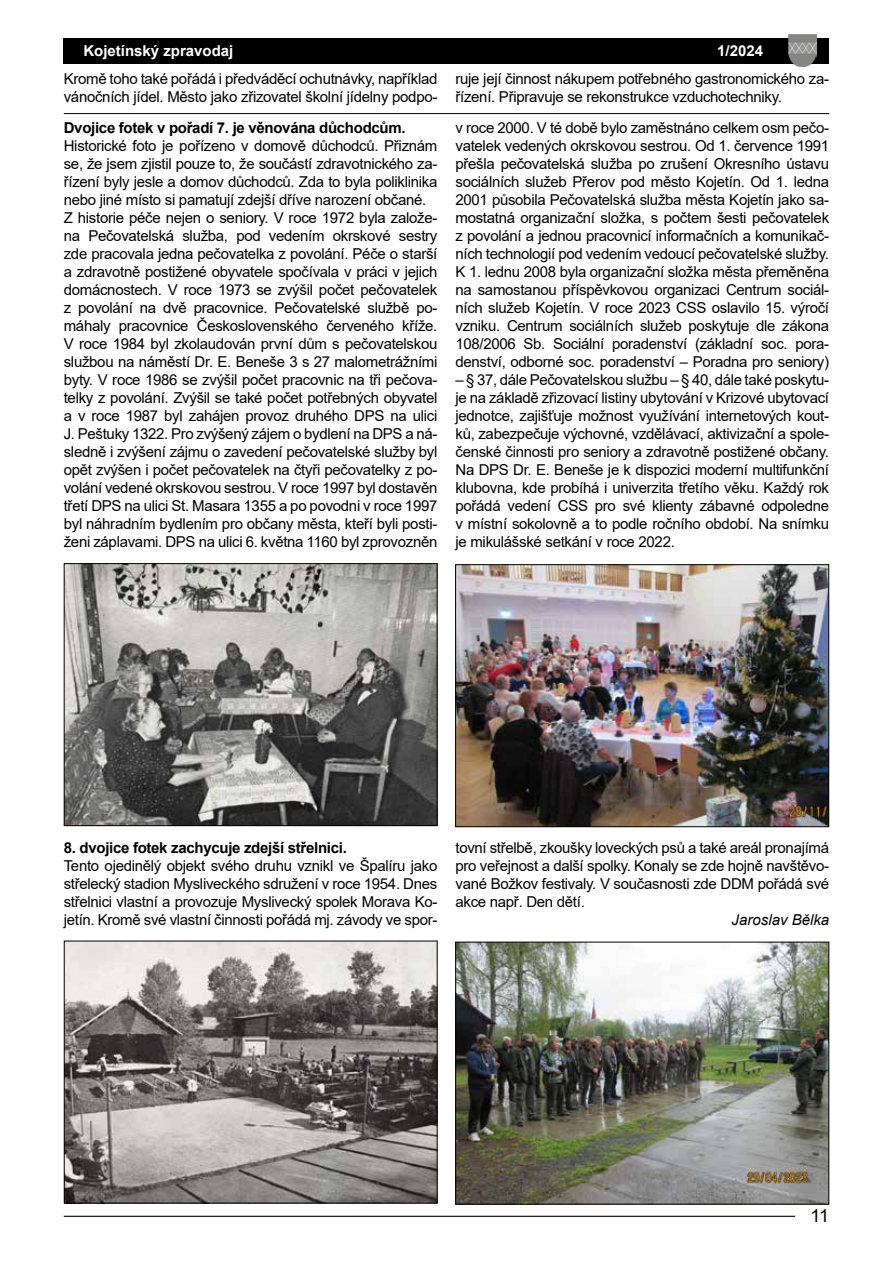
<style>
.page{position:relative;width:893px;height:1263px;background:#fff}
.page>*{position:absolute;margin:0;border:0;box-sizing:border-box;transform-origin:0 0}
.t1{font:18px "Arial";color:#000}
.t2{font:15px/18px "Arial";letter-spacing:-.02em;color:#000;text-align:justify}
.t3{font:700 15px "Arial";letter-spacing:-.02em;color:#000}
.t4{font:700 15px "Arial";color:#fff}
.t5{font:italic 15px "Arial";color:#000}
</style>
<div class="page">
<hr style="left:64px;top:1216px;width:731px;height:1px;background:#000">
<div style="left:64px;top:38px;width:765px;height:26px;background:#000"></div>
<img style="left:789px;top:34px;width:28px;height:33px">
<hr style="left:64px;top:113px;width:765px;height:1px;background:#000">
<img style="left:66px;top:565px;width:369px;height:259px">
<div style="left:64px;top:563px;width:373px;height:263px;border:1px solid #000"></div>
<img style="left:457px;top:566px;width:370px;height:259px">
<div style="left:455px;top:564px;width:374px;height:263px;border:1px solid #000"></div>
<img style="left:66px;top:943px;width:370px;height:258px">
<div style="left:64px;top:941px;width:374px;height:262px;border:1px solid #000"></div>
<img style="left:457px;top:944px;width:370px;height:258px">
<div style="left:455px;top:942px;width:374px;height:262px;border:1px solid #000"></div>
<p class="t4" style="left:83px;top:40px;width:152px">Kojetínský zpravodaj</p>
<p class="t4" style="left:717px;top:40px;width:47px">1/2024</p>
<p class="t2" style="left:64px;top:70px;width:375px">Kromě toho také pořádá i předváděcí ochutnávky, například vánočních jídel. Město jako zřizovatel školní jídelny podpo-</p>
<p class="t2" style="left:455px;top:70px;width:375px">ruje její činnost nákupem potřebného gastronomického za&shy;řízení. Připravuje se rekonstrukce vzduchotechniky.</p>
<p class="t3" style="left:64px;top:117px;width:343px">Dvojice fotek v pořadí 7. je věnována důchodcům.</p>
<p class="t2" style="left:64px;top:137px;width:375px;text-align:left">Historické foto je pořízeno v domově důchodců. Přiznám se, že jsem zjistil pouze to, že součástí zdravotnického za&shy;řízení byly jesle a domov důchodců. Zda to byla poliklinika nebo jiné místo si pamatují zdejší dříve narození občané.<br>Z historie péče nejen o seniory. V roce 1972 byla založe&shy;na Pečovatelská služba, pod vedením okrskové sestry zde pracovala jedna pečovatelka z povolání. Péče o starší a zdravotně postižené obyvatele spočívala v práci v jejich domácnostech. V roce 1973 se zvýšil počet pečovatelek z povolání na dvě pracovnice. Pečovatelské službě po&shy;máhaly pracovnice Československého červeného kříže.<br>V roce 1984 byl zkolaudován první dům s pečovatelskou službou na náměstí Dr. E. Beneše 3 s 27 malometrážními byty. V roce 1986 se zvýšil počet pracovnic na tři pečova&shy;telky z povolání. Zvýšil se také počet potřebných obyvatel a v roce 1987 byl zahájen provoz druhého DPS na ulici J. Peštuky 1322. Pro zvýšený zájem o bydlení na DPS a ná&shy;sledně i zvýšení zájmu o zavedení pečovatelské služby byl opět zvýšen i počet pečovatelek na čtyři pečovatelky z po&shy;volání vedené okrskovou sestrou. V roce 1997 byl dostavěn třetí DPS na ulici St. Masara 1355 a po povodni v roce 1997 byl náhradním bydlením pro občany města, kteří byli posti&shy;ženi záplavami. DPS na ulici 6. května 1160 byl zprovozněn</p>
<p class="t2" style="left:455px;top:119px;width:375px">v roce 2000. V té době bylo zaměstnáno celkem osm pečo&shy;vatelek vedených okrskovou sestrou. Od 1. července 1991 přešla pečovatelská služba po zrušení Okresního ústavu sociálních služeb Přerov pod město Kojetín. Od 1. ledna 2001 působila Pečovatelská služba města Kojetín jako sa&shy;mostatná organizační složka, s počtem šesti pečovatelek z povolání a jednou pracovnicí informačních a komunikač&shy;ních technologií pod vedením vedoucí pečovatelské služby.<br>K 1. lednu 2008 byla organizační složka města přeměněna na samostanou příspěvkovou organizaci Centrum sociál&shy;ních služeb Kojetín. V roce 2023 CSS oslavilo 15. výročí vzniku. Centrum sociálních služeb poskytuje dle zákona 108/2006 Sb. Sociální poradenství (základní soc. pora&shy;denství, odborné soc. poradenství – Poradna pro seniory)</p>
<p class="t2" style="left:455px;top:371px;width:375px">– § 37, dále Pečovatelskou službu – § 40, dále také poskytu&shy;je na základě zřizovací listiny ubytování v Krizové ubytovací jednotce, zajišťuje možnost využívání internetových kout&shy;ků, zabezpečuje výchovné, vzdělávací, aktivizační a spole&shy;čenské činnosti pro seniory a zdravotně postižené občany.<br>Na DPS Dr. E. Beneše je k dispozici moderní multifunkční klubovna, kde probíhá i univerzita třetího věku. Každý rok pořádá vedení CSS pro své klienty zábavné odpoledne v místní sokolovně a to podle ročního období. Na snímku je mikulášské setkání v roce 2022.</p>
<p class="t3" style="left:64px;top:837px;width:285px">8. dvojice fotek zachycuje zdejší střelnici.</p>
<p class="t2" style="left:64px;top:856px;width:375px">Tento ojedinělý objekt svého druhu vznikl ve Špalíru jako střelecký stadion Mysliveckého sdružení v roce 1954. Dnes střelnici vlastní a provozuje Myslivecký spolek Morava Ko&shy;jetín. Kromě své vlastní činnosti pořádá mj. závody ve spor-</p>
<p class="t2" style="left:455px;top:838px;width:375px">tovní střelbě, zkoušky loveckých psů a také areál pronajímá pro veřejnost a další spolky. Konaly se zde hojně navštěvo&shy;vané Božkov festivaly. V současnosti zde DDM pořádá své akce např. Den dětí.</p>
<p class="t5" style="left:732px;top:910px;width:99px">Jaroslav Bělka</p>
<p class="t1" style="left:810px;top:1203px;width:20px">11</p>
</div>
